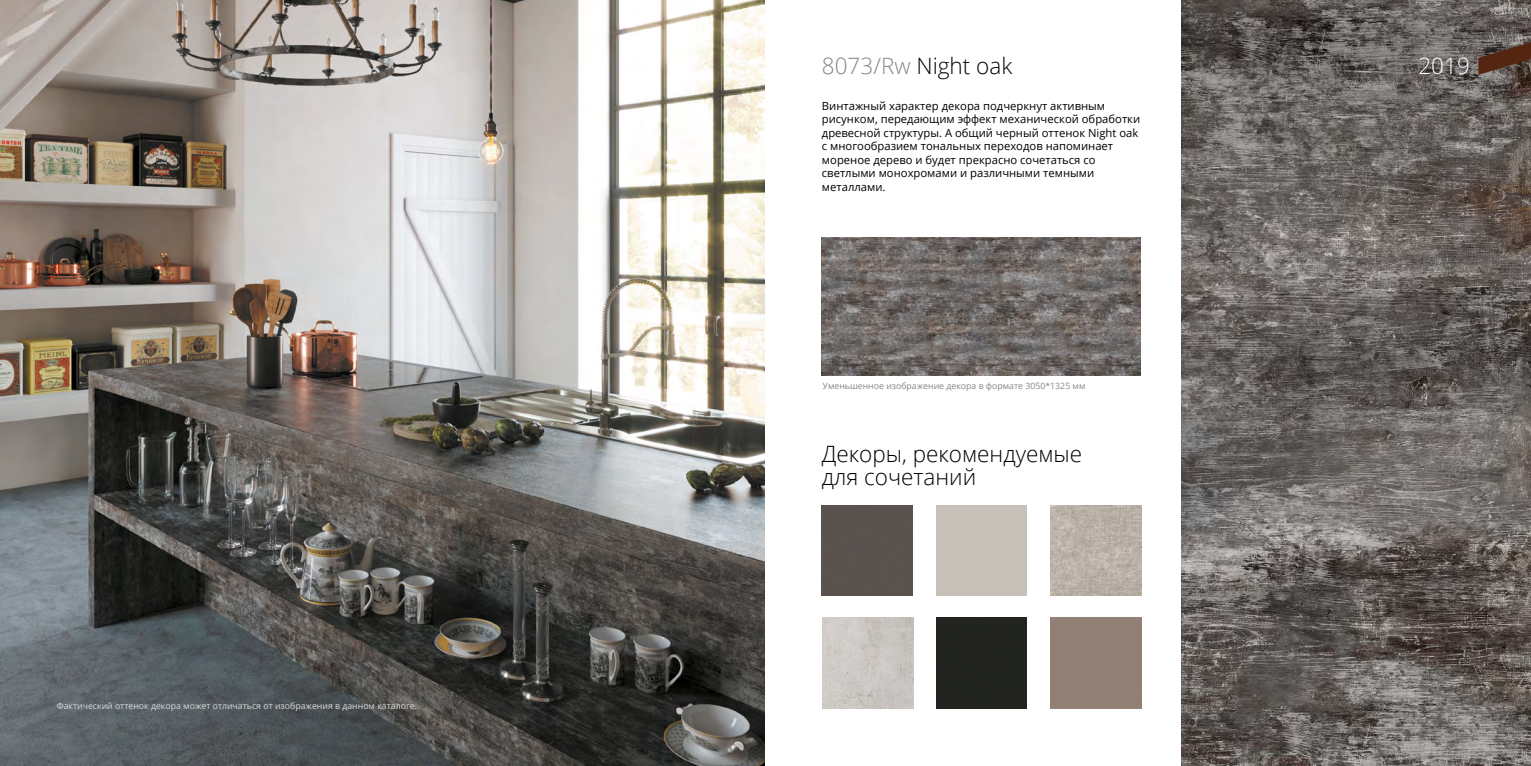
<style>
.page{position:relative;width:1531px;height:766px;background:#fff}
.page>*{position:absolute;margin:0;border:0;box-sizing:border-box;transform-origin:0 0}
.t1{font:300 22.5px/22.5px "Open Sans";color:#000}
.t2{font:300 22.5px "Open Sans";color:#fff}
.t3{font:11.25px/13.5px "Open Sans";color:#000}
.t4{font:8.75px "Open Sans";color:#dadada}
.t5{font:8.75px "Open Sans";color:#878787}
.s1{color:#878787}
</style>
<div class="page">
<img style="left:0;top:0;width:765px;height:765px">
<img style="left:1181px;top:0;width:350px;height:765px">
<img style="left:822px;top:237px;width:319px;height:139px">
<div style="left:822px;top:505px;width:90px;height:90px;background:#5a524f"></div>
<div style="left:936px;top:617px;width:91px;height:91px;background:#222420"></div>
<img style="left:1050px;top:505px;width:91px;height:90px">
<img style="left:823px;top:617px;width:90px;height:90px">
<svg style="left:1478px;top:42px;width:53px;height:33px;background:#583d31"></svg>
<p class="t4" style="left:57px;top:699px;width:362px">Фактический оттенок декора может отличаться от изображения в данном каталоге.</p>
<h1 class="t1" style="left:822px;top:54px;width:192px"><span class="s1">8073/Rw</span> Night oak</h1>
<p class="t3" style="left:822px;top:98px;width:320px">Винтажный характер декора подчеркнут активным рисунком, передающим эффект механической обработки древесной структуры. А общий черный оттенок Night oak с многообразием тональных переходов напоминает мореное дерево и будет прекрасно сочетаться со светлыми монохромами и различными темными металлами.</p>
<p class="t5" style="left:822px;top:380px;width:264px">Уменьшенное изображение декора в формате 3050*1325 мм</p>
<h1 class="t1" style="left:822px;top:442px;width:262px">Декоры, рекомендуемые для сочетаний</h1>
<h1 class="t2" style="left:1418px;top:51px;width:53px">2019</h1>
</div>
